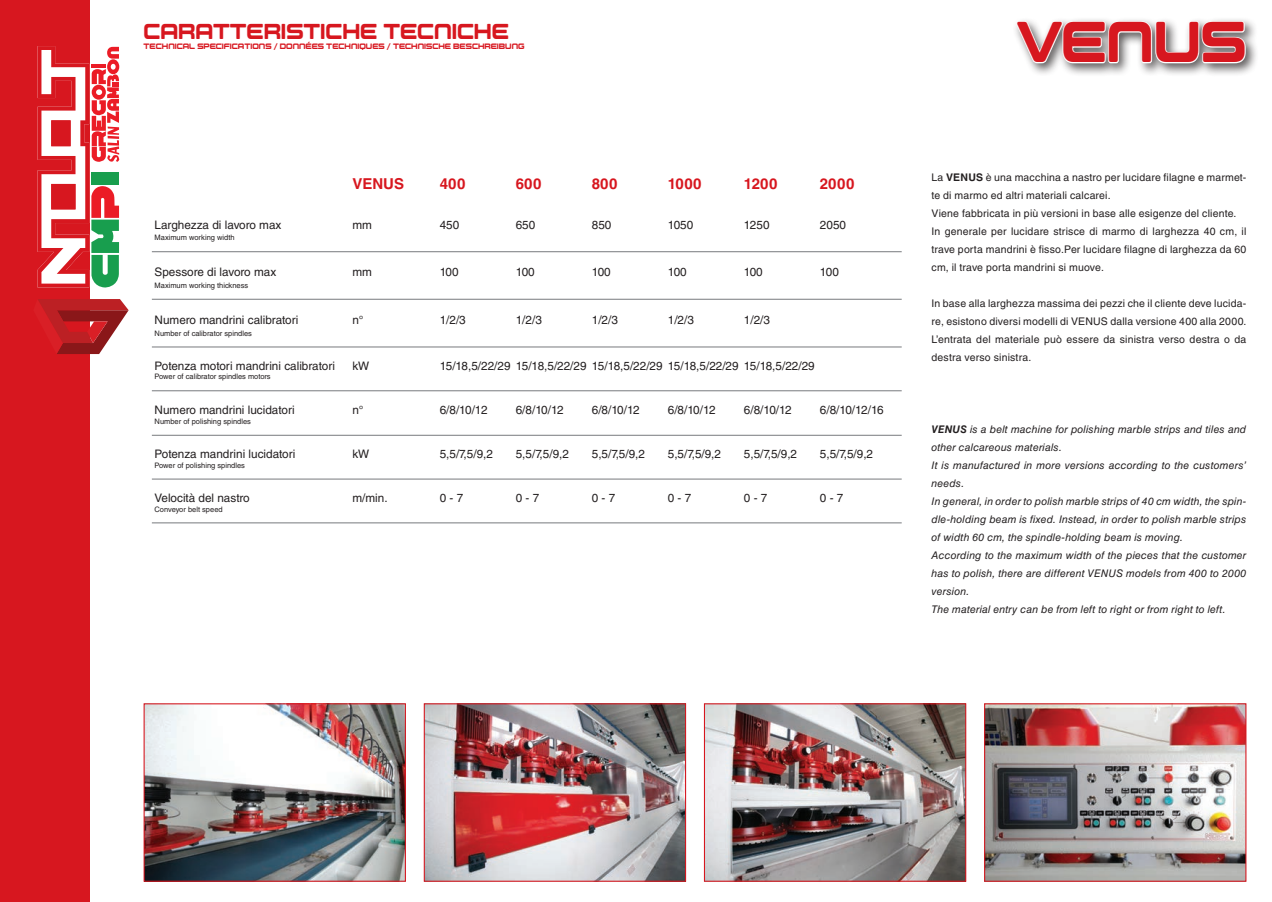
<style>
.page{position:relative;width:1272px;height:902px;background:#fff}
.page>*{position:absolute;margin:0;border:0;box-sizing:border-box;transform-origin:0 0}
.t1{font:57.3px "Controller Five";color:#d7171f;scale:.83 1}
.t2{font:21.6px "Controller Five";color:#d7171f;scale:.83 1}
.t3{font:700 15px "Helvetica LT Std";color:#d7171f}
.t4{font:11.7px "Helvetica LT Std";color:#231f20}
.t5{font:11.7px "Helvetica LT Std";letter-spacing:-.02em;color:#231f20}
.t6{font:10.5px/18px "Helvetica LT Std";letter-spacing:.015em;color:#231f20}
.t7{font:italic 10.5px/18px "Helvetica LT Std";letter-spacing:.015em;color:#231f20}
.t8{font:7.8px "Controller Five";color:#d7171f;scale:.83 1}
.t9{font:7.5px "Helvetica LT Std";color:#231f20}
.s1{font-weight:700}
</style>
<div class="page">
<div style="left:0;top:0;width:89px;height:901px;background:#d7171f"></div>
<svg style="left:38px;top:299px;width:91px;height:55px"></svg>
<svg style="left:38px;top:46px;width:82px;height:241px"></svg>
<div style="left:1012px;top:17px;width:246px;height:60px;background:#231f20;opacity:.75"></div>
<svg style="left:1015px;top:20px;width:231px;height:44px"></svg>
<img style="left:426px;top:705px;width:258px;height:174px">
<div style="left:424px;top:703px;width:262px;height:178px;border:1px solid #d7171f"></div>
<img style="left:146px;top:705px;width:258px;height:174px">
<div style="left:144px;top:703px;width:262px;height:178px;border:1px solid #d7171f"></div>
<img style="left:706px;top:705px;width:258px;height:174px">
<div style="left:704px;top:703px;width:262px;height:178px;border:1px solid #d7171f"></div>
<img style="left:986px;top:705px;width:258px;height:174px">
<div style="left:984px;top:703px;width:262px;height:178px;border:1px solid #d7171f"></div>
<hr style="left:152px;top:251px;width:749px;height:1px;background:#939598">
<hr style="left:152px;top:298px;width:749px;height:2px;background:#939598">
<hr style="left:152px;top:346px;width:749px;height:1px;background:#939598">
<hr style="left:152px;top:390px;width:749px;height:1px;background:#939598">
<hr style="left:152px;top:434px;width:749px;height:2px;background:#939598">
<hr style="left:152px;top:478px;width:749px;height:1px;background:#939598">
<hr style="left:152px;top:522px;width:749px;height:1px;background:#939598">
<h2 class="t2" style="left:144px;top:19px;width:442px">CARATTERISTICHE TECNICHE</h2>
<p class="t8" style="left:144px;top:41px;width:460px">TECHNICAL SPECIFICATIONS / DONNÉES TECHNIQUES / TECHNISCHE BESCHREIBUNG</p>
<h3 class="t3" style="left:352px;top:174px;width:53px">VENUS</h3>
<h3 class="t3" style="left:440px;top:174px;width:27px">400</h3>
<h3 class="t3" style="left:516px;top:174px;width:27px">600</h3>
<h3 class="t3" style="left:592px;top:174px;width:27px">800</h3>
<h3 class="t3" style="left:668px;top:174px;width:35px">1000</h3>
<h3 class="t3" style="left:744px;top:174px;width:35px">1200</h3>
<h3 class="t3" style="left:820px;top:174px;width:36px">2000</h3>
<p class="t4" style="left:155px;top:218px;width:128px">Larghezza di lavoro max</p>
<p class="t4" style="left:352px;top:218px;width:21px">mm</p>
<p class="t4" style="left:440px;top:218px;width:21px">450</p>
<p class="t4" style="left:516px;top:218px;width:21px">650</p>
<p class="t4" style="left:592px;top:218px;width:21px">850</p>
<p class="t4" style="left:668px;top:218px;width:27px">1050</p>
<p class="t4" style="left:744px;top:218px;width:27px">1250</p>
<p class="t4" style="left:820px;top:218px;width:28px">2050</p>
<p class="t4" style="left:155px;top:265px;width:123px">Spessore di lavoro max</p>
<p class="t4" style="left:352px;top:265px;width:21px">mm</p>
<p class="t4" style="left:440px;top:265px;width:20px">100</p>
<p class="t4" style="left:516px;top:265px;width:20px">100</p>
<p class="t4" style="left:592px;top:265px;width:20px">100</p>
<p class="t4" style="left:668px;top:265px;width:20px">100</p>
<p class="t4" style="left:744px;top:265px;width:20px">100</p>
<p class="t4" style="left:820px;top:265px;width:20px">100</p>
<p class="t4" style="left:155px;top:313px;width:145px">Numero mandrini calibratori</p>
<p class="t4" style="left:352px;top:313px;width:13px">n°</p>
<p class="t4" style="left:440px;top:313px;width:28px">1/2/3</p>
<p class="t4" style="left:516px;top:313px;width:28px">1/2/3</p>
<p class="t4" style="left:592px;top:313px;width:28px">1/2/3</p>
<p class="t4" style="left:668px;top:313px;width:28px">1/2/3</p>
<p class="t4" style="left:744px;top:313px;width:28px">1/2/3</p>
<p class="t4" style="left:155px;top:359px;width:182px">Potenza motori mandrini calibratori</p>
<p class="t4" style="left:352px;top:359px;width:18px">kW</p>
<p class="t5" style="left:440px;top:359px;width:376px">15/18,5/22/29 15/18,5/22/29 15/18,5/22/29 15/18,5/22/29 15/18,5/22/29</p>
<p class="t4" style="left:155px;top:403px;width:142px">Numero mandrini lucidatori</p>
<p class="t4" style="left:352px;top:403px;width:13px">n°</p>
<p class="t4" style="left:440px;top:403px;width:49px">6/8/10/12</p>
<p class="t4" style="left:516px;top:403px;width:49px">6/8/10/12</p>
<p class="t4" style="left:592px;top:403px;width:49px">6/8/10/12</p>
<p class="t4" style="left:668px;top:403px;width:49px">6/8/10/12</p>
<p class="t4" style="left:744px;top:403px;width:49px">6/8/10/12</p>
<p class="t4" style="left:820px;top:403px;width:65px">6/8/10/12/16</p>
<p class="t4" style="left:155px;top:447px;width:142px">Potenza mandrini lucidatori</p>
<p class="t4" style="left:352px;top:447px;width:18px">kW</p>
<p class="t4" style="left:440px;top:447px;width:55px">5,5/7,5/9,2</p>
<p class="t4" style="left:516px;top:447px;width:55px">5,5/7,5/9,2</p>
<p class="t4" style="left:592px;top:447px;width:55px">5,5/7,5/9,2</p>
<p class="t4" style="left:668px;top:447px;width:55px">5,5/7,5/9,2</p>
<p class="t4" style="left:744px;top:447px;width:55px">5,5/7,5/9,2</p>
<p class="t4" style="left:820px;top:447px;width:55px">5,5/7,5/9,2</p>
<p class="t4" style="left:155px;top:491px;width:97px">Velocità del nastro</p>
<p class="t4" style="left:352px;top:491px;width:37px">m/min.</p>
<p class="t4" style="left:440px;top:491px;width:25px">0 - 7</p>
<p class="t4" style="left:516px;top:491px;width:25px">0 - 7</p>
<p class="t4" style="left:592px;top:491px;width:25px">0 - 7</p>
<p class="t4" style="left:668px;top:491px;width:25px">0 - 7</p>
<p class="t4" style="left:744px;top:491px;width:25px">0 - 7</p>
<p class="t4" style="left:820px;top:491px;width:25px">0 - 7</p>
<p class="t9" style="left:155px;top:233px;width:81px">Maximum working width</p>
<p class="t9" style="left:155px;top:281px;width:95px">Maximum working thickness</p>
<p class="t9" style="left:155px;top:329px;width:99px">Number of calibrator spindles</p>
<p class="t9" style="left:155px;top:372px;width:118px">Power of calibrator spindles motors</p>
<p class="t9" style="left:155px;top:417px;width:98px">Number of polishing spindles</p>
<p class="t9" style="left:155px;top:461px;width:92px">Power of polishing spindles</p>
<p class="t9" style="left:155px;top:504px;width:70px">Conveyor belt speed</p>
<h1 class="t1" style="left:1016px;top:7px;width:278px">VENUS</h1>
<p class="t6" style="left:931px;top:168px;width:316px">La <span class="s1">VENUS</span> è una macchina a nastro per lucidare filagne e marmet&shy;te di marmo ed altri materiali calcarei.<br>Viene fabbricata in più versioni in base alle esigenze del cliente.<br>In generale per lucidare strisce di marmo di larghezza 40 cm, il trave porta mandrini è fisso.Per lucidare filagne di larghezza da 60 cm, il trave porta mandrini si muove.</p>
<p class="t6" style="left:931px;top:294px;width:316px;text-align:justify">In base alla larghezza massima dei pezzi che il cliente deve lucida&shy;re, esistono diversi modelli di VENUS dalla versione 400 alla 2000.<br>L’entrata del materiale può essere da sinistra verso destra o da destra verso sinistra.</p>
<p class="t7" style="left:931px;top:420px;width:316px"><span class="s1">VENUS</span> is a belt machine for polishing marble strips and tiles and other calcareous materials.<br>It is manufactured in more versions according to the customers’ needs.<br>In general, in order to polish marble strips of 40 cm width, the spin&shy;dle-holding beam is fixed. Instead, in order to polish marble strips of width 60 cm, the spindle-holding beam is moving.<br>According to the maximum width of the pieces that the customer has to polish, there are different VENUS models from 400 to 2000 version.<br>The material entry can be from left to right or from right to left.</p>
</div>
